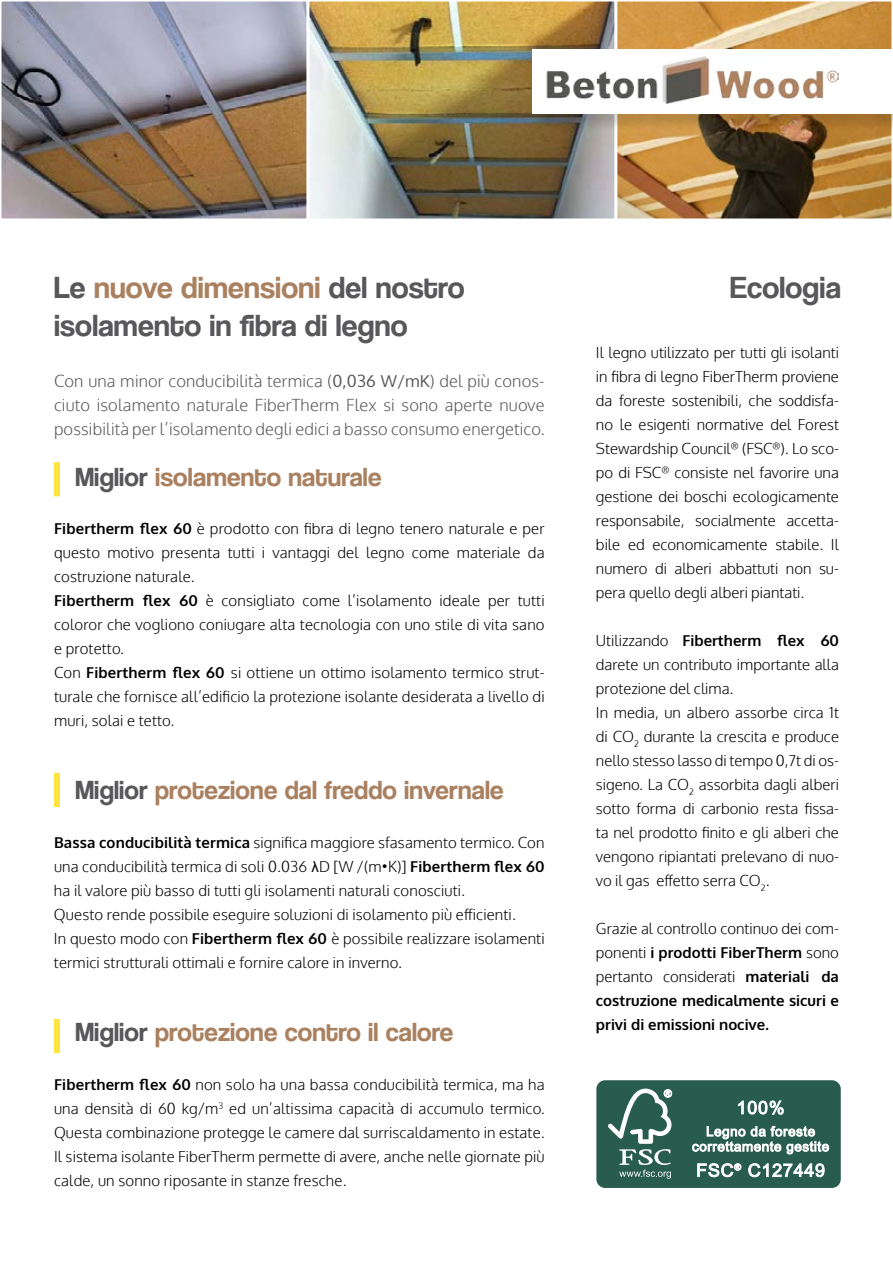
<style>
.page{position:relative;width:893px;height:1263px;background:#fff}
.page>*{position:absolute;margin:0;border:0;box-sizing:border-box;transform-origin:0 0}
.t1{font:31.5px/37.8px "Coolvetica Rg";letter-spacing:.01em;color:#58585b}
.t2{font:27px "Coolvetica Rg";letter-spacing:.01em;color:#aa8160}
.t3{font:300 16.5px/24px "Oxygen";letter-spacing:.01em;color:#58585b;text-align:justify}
.t4{font:300 15px/24px "Oxygen";letter-spacing:.01em;color:#000}
.t5{font:700 15px/24px "Oxygen";color:#000;text-align:justify}
.s1{color:#aa8160}
.s2{font-weight:400}
.s3{color:#58585b}
.s4{font-weight:700}
.s5{font-family:"Arial";font-weight:400}
.s6{font-weight:300}
</style>
<div class="page">
<img style="left:1px;top:1px;width:306px;height:218px">
<img style="left:617px;top:1px;width:275px;height:218px">
<img style="left:309px;top:1px;width:306px;height:218px">
<div style="left:535px;top:52px;width:358px;height:81px;background:#000;opacity:.15"></div>
<div style="left:533px;top:49px;width:360px;height:64px;background:#fff"></div>
<img style="left:546px;top:57px;width:293px;height:46px">
<div style="left:597px;top:1081px;width:243px;height:106px;background:#285c4d;border-radius:8px"></div>
<div style="left:596px;top:1080px;width:245px;height:108px;border:2px solid #285c4d;border-radius:8px"></div>
<svg style="left:608px;top:1088px;width:64px;height:91px"></svg>
<svg style="left:738px;top:1100px;width:46px;height:15px"></svg>
<svg style="left:692px;top:1126px;width:137px;height:28px"></svg>
<svg style="left:697px;top:1163px;width:44px;height:14px"></svg>
<svg style="left:748px;top:1163px;width:77px;height:14px"></svg>
<div style="left:54px;top:462px;width:6px;height:34px;background:#fee542"></div>
<div style="left:54px;top:773px;width:6px;height:34px;background:#fee542"></div>
<div style="left:54px;top:1019px;width:6px;height:34px;background:#fee542"></div>
<h1 class="t1" style="left:54px;top:268px;width:412px">Le <span class="s1">nuove dimensioni</span> del nostro isolamento in fibra di legno</h1>
<p class="t3" style="left:54px;top:369px;width:492px">Con una minor conducibilità termica (<span class="s2">0,036 W/mK</span>) del più conos&shy;ciuto isolamento naturale FiberTherm Flex si sono aperte nuove possibilità per l’isolamento degli edici a basso consumo energetico.</p>
<h2 class="t2" style="left:75px;top:461px;width:308px"><span class="s3">Miglior</span> isolamento naturale</h2>
<p class="t4" style="left:54px;top:517px;width:492px"><span class="s4">Fibertherm flex 60</span> è prodotto con fibra di legno tenero naturale e per questo motivo presenta tutti i vantaggi del legno come materiale da costruzione naturale.<br><span class="s4">Fibertherm flex 60</span> è consigliato come l’isolamento ideale per tutti coloror che vogliono coniugare alta tecnologia con uno stile di vita sano e protetto.<br>Con <span class="s4">Fibertherm flex 60</span> si ottiene un ottimo isolamento termico strut&shy;turale che fornisce all’edificio la protezione isolante desiderata a livello di muri, solai e tetto.</p>
<h2 class="t2" style="left:75px;top:774px;width:430px"><span class="s3">Miglior</span> protezione dal freddo invernale</h2>
<p class="t4" style="left:54px;top:831px;width:492px"><span class="s4">Bassa conducibilità termica</span> significa maggiore sfasamento termico. Con una conducibilità termica di soli 0.036 <span class="s5">λ</span>D [W /(m•K)] <span class="s4">Fibertherm flex 60 </span>ha il valore più basso di tutti gli isolamenti naturali conosciuti.<br>Questo rende possibile eseguire soluzioni di isolamento più efficienti.<br>In questo modo con <span class="s4">Fibertherm flex 60</span> è possibile realizzare isolamenti termici strutturali ottimali e fornire calore in inverno.</p>
<h2 class="t2" style="left:75px;top:1016px;width:379px"><span class="s3">Miglior</span> protezione contro il calore</h2>
<p class="t4" style="left:54px;top:1073px;width:492px;text-align:justify"><span class="s4">Fibertherm flex 60</span> non solo ha una bassa conducibilità termica, ma ha una densità di 60 kg/m<sup>3</sup> ed un’altissima capacità di accumulo termico.<br>Questa combinazione protegge le camere dal surriscaldamento in estate.<br>Il sistema isolante FiberTherm permette di avere, anche nelle giornate più calde, un sonno riposante in stanze fresche.</p>
<h1 class="t1" style="left:730px;top:268px;width:112px">Ecologia</h1>
<p class="t4" style="left:596px;top:341px;width:245px;text-align:justify">Il legno utilizzato per tutti gli isolanti in fibra di legno FiberTherm proviene da foreste sostenibili, che soddisfa&shy;no le esigenti normative del Forest Stewardship Council<sup>®</sup> (FSC<sup>®</sup>). Lo sco&shy;po di FSC<sup>®</sup> consiste nel favorire una gestione dei boschi ecologicamente responsabile, socialmente accetta&shy;bile ed economicamente stabile. Il numero di alberi abbattuti non su&shy;pera quello degli alberi piantati.</p>
<p class="t4" style="left:596px;top:629px;width:245px">Utilizzando <span class="s4">Fibertherm flex 60 </span>darete un contributo importante alla protezione del clima.<br>In media, un albero assorbe circa 1t di CO<sub>2</sub> durante la crescita e produce nello stesso lasso di tempo 0,7t di os&shy;sigeno. La CO<sub>2</sub> assorbita dagli alberi sotto forma di carbonio resta fissa&shy;ta nel prodotto finito e gli alberi che vengono ripiantati prelevano di nuo&shy;vo il gas effetto serra CO<sub>2</sub>.</p>
<p class="t5" style="left:596px;top:917px;width:245px"><span class="s6">Grazie al controllo continuo dei com&shy;ponenti</span> i prodotti FiberTherm <span class="s6">sono pertanto considerati</span> materiali da costruzione medicalmente sicuri e privi di emissioni nocive.</p>
</div>
